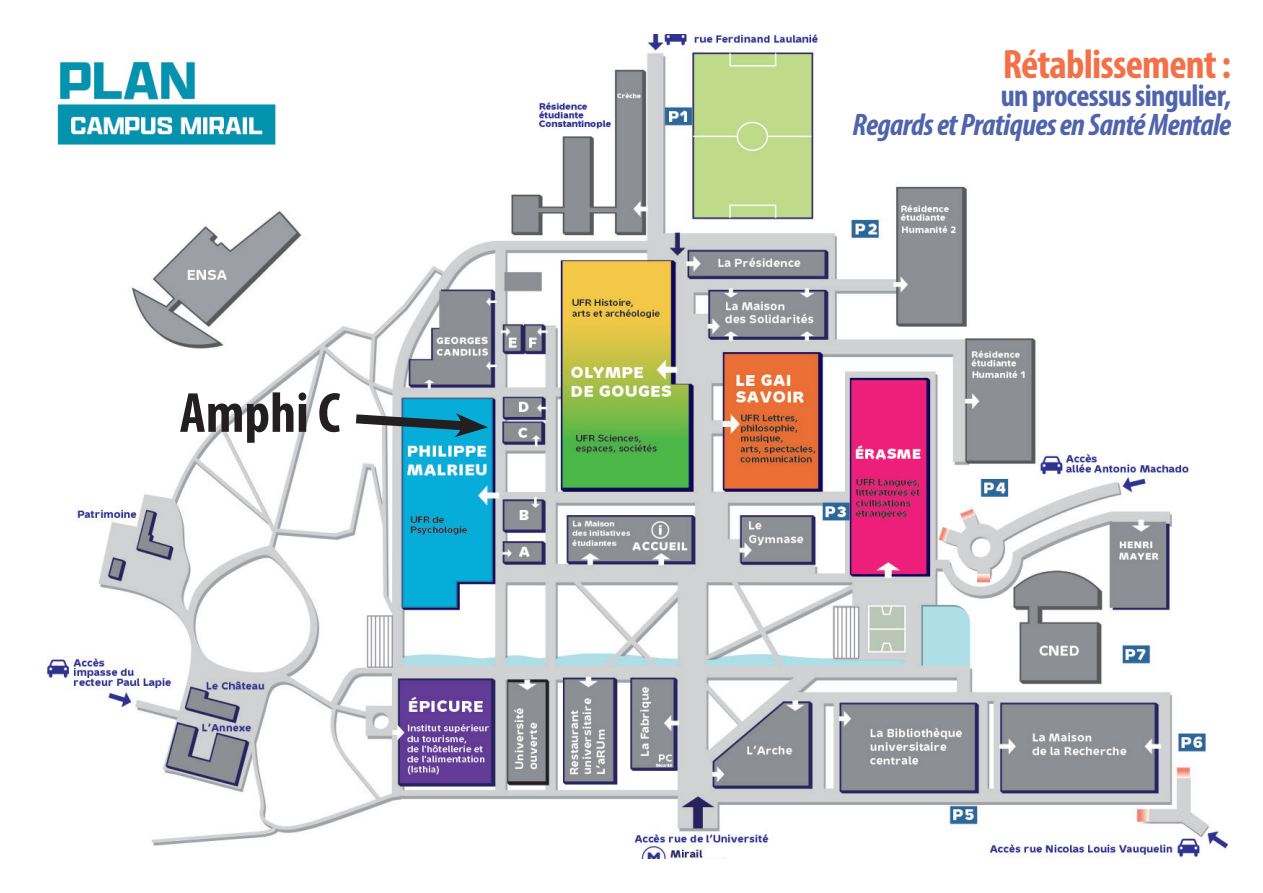
<style>
.page{position:relative;width:1263px;height:893px;background:#fff}
.page>*{position:absolute;margin:0;border:0;box-sizing:border-box;transform-origin:0 0}
.t1{font:700 condensed 57px "Myriad Pro";color:#231f20}
.t2{font:700 condensed 41.25px "Myriad Pro";letter-spacing:-.02em;color:#f37149}
.t3{font:italic 700 condensed 31.2px "Myriad Pro";letter-spacing:-.02em;color:#4f64ac}
.t4{font:700 condensed 31.2px "Myriad Pro";letter-spacing:-.02em;color:#4f64ac}
</style>
<div class="page">
<img style="left:47px;top:34px;width:1180px;height:825px">
<svg style="left:347px;top:409px;width:141px;height:28px"></svg>
<p class="t1" style="left:180px;top:377px;width:162px">Amphi C</p>
<p class="t2" style="left:1003px;top:38px;width:230px">Rétablissement :</p>
<p class="t4" style="left:1001px;top:76px;width:232px">un processus singulier,</p>
<p class="t3" style="left:852px;top:105px;width:380px">Regards et Pratiques en Santé Mentale</p>
</div>
